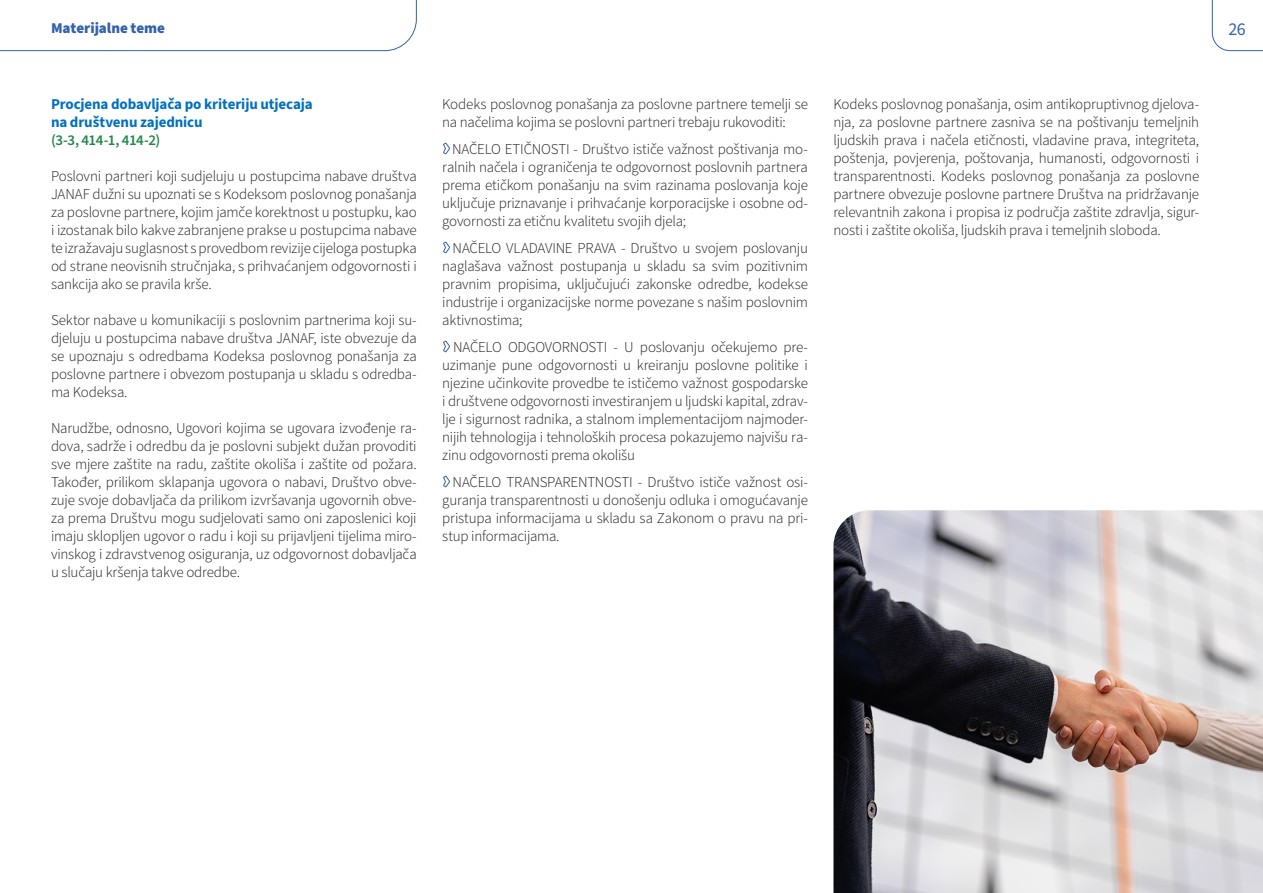
<style>
.page{position:relative;width:1263px;height:893px;background:#fff}
.page>*{position:absolute;margin:0;border:0;box-sizing:border-box;transform-origin:0 0}
.t1{font:18px "Source Sans 3";color:#3362aa}
.t2{font:300 15px/18px "Source Sans 3";letter-spacing:-.015em;color:#231f20;text-align:justify}
.t3{font:700 15px/18px "Source Sans 3";letter-spacing:-.01em;color:#0070c0}
.t4{font:600 15px "Source Sans 3";letter-spacing:-.035em;color:#218649}
.t5{font:900 15px "Source Sans 3";letter-spacing:-.005em;color:#3362aa}
</style>
<div class="page">
<img style="left:833px;top:510px;width:430px;height:383px">
<svg style="left:1211px;top:0;width:52px;height:51px"></svg>
<svg style="left:0;top:0;width:417px;height:51px"></svg>
<p class="t5" style="left:51px;top:18px;width:116px">Materijalne teme</p>
<p class="t1" style="left:1228px;top:17px;width:19px">26</p>
<p class="t3" style="left:51px;top:95px;width:263px">Procjena dobavljača po kriteriju utjecaja na društvenu zajednicu</p>
<p class="t4" style="left:51px;top:130px;width:111px">(3-3, 414-1, 414-2)</p>
<p class="t2" style="left:51px;top:167px;width:367px">Poslovni partneri koji sudjeluju u postupcima nabave društva JANAF dužni su upoznati se s Kodeksom poslovnog ponašanja za poslovne partnere, kojim jamče korektnost u postupku, kao i izostanak bilo kakve zabranjene prakse u postupcima nabave te izražavaju suglasnost s provedbom revizije cijeloga postupka od strane neovisnih stručnjaka, s prihvaćanjem odgovornosti i sankcija ako se pravila krše.</p>
<p class="t2" style="left:51px;top:311px;width:367px">Sektor nabave u komunikaciji s poslovnim partnerima koji su&shy;djeluju u postupcima nabave društva JANAF, iste obvezuje da se upoznaju s odredbama Kodeksa poslovnog ponašanja za poslovne partnere i obvezom postupanja u skladu s odredba&shy;ma Kodeksa.</p>
<p class="t2" style="left:51px;top:419px;width:367px">Narudžbe, odnosno, Ugovori kojima se ugovara izvođenje ra&shy;dova, sadrže i odredbu da je poslovni subjekt dužan provoditi sve mjere zaštite na radu, zaštite okoliša i zaštite od požara.<br>Također, prilikom sklapanja ugovora o nabavi, Društvo obve&shy;zuje svoje dobavljača da prilikom izvršavanja ugovornih obve&shy;za prema Društvu mogu sudjelovati samo oni zaposlenici koji imaju sklopljen ugovor o radu i koji su prijavljeni tijelima miro&shy;vinskog i zdravstvenog osiguranja, uz odgovornost dobavljača u slučaju kršenja takve odredbe.</p>
<p class="t2" style="left:442px;top:95px;width:367px">Kodeks poslovnog ponašanja za poslovne partnere temelji se na načelima kojima se poslovni partneri trebaju rukovoditi:</p>
<p class="t2" style="left:442px;top:140px;width:367px;text-indent:10px">NAČELO ETIČNOSTI - Društvo ističe važnost poštivanja mo&shy;ralnih načela i ograničenja te odgovornost poslovnih partnera prema etičkom ponašanju na svim razinama poslovanja koje uključuje priznavanje i prihvaćanje korporacijske i osobne od&shy;govornosti za etičnu kvalitetu svojih djela;</p>
<p class="t2" style="left:442px;top:239px;width:367px;text-indent:10px">NAČELO VLADAVINE PRAVA - Društvo u svojem poslovanju naglašava važnost postupanja u skladu sa svim pozitivnim pravnim propisima, uključujući zakonske odredbe, kodekse industrije i organizacijske norme povezane s našim poslovnim aktivnostima;</p>
<p class="t2" style="left:442px;top:338px;width:367px;text-indent:11px">NAČELO ODGOVORNOSTI - U poslovanju očekujemo pre&shy;uzimanje pune odgovornosti u kreiranju poslovne politike i njezine učinkovite provedbe te ističemo važnost gospodarske i društvene odgovornosti investiranjem u ljudski kapital, zdrav&shy;lje i sigurnost radnika, a stalnom implementacijom najmoder&shy;nijih tehnologija i tehnoloških procesa pokazujemo najvišu ra&shy;zinu odgovornosti prema okolišu</p>
<p class="t2" style="left:442px;top:473px;width:367px;text-indent:10px">NAČELO TRANSPARENTNOSTI - Društvo ističe važnost osi&shy;guranja transparentnosti u donošenju odluka i omogućavanje pristupa informacijama u skladu sa Zakonom o pravu na pri&shy;stup informacijama.</p>
<p class="t2" style="left:833px;top:95px;width:367px">Kodeks poslovnog ponašanja, osim antikopruptivnog djelova&shy;nja, za poslovne partnere zasniva se na poštivanju temeljnih ljudskih prava i načela etičnosti, vladavine prava, integriteta, poštenja, povjerenja, poštovanja, humanosti, odgovornosti i transparentnosti. Kodeks poslovnog ponašanja za poslovne partnere obvezuje poslovne partnere Društva na pridržavanje relevantnih zakona i propisa iz područja zaštite zdravlja, sigur&shy;nosti i zaštite okoliša, ljudskih prava i temeljnih sloboda.</p>
</div>
